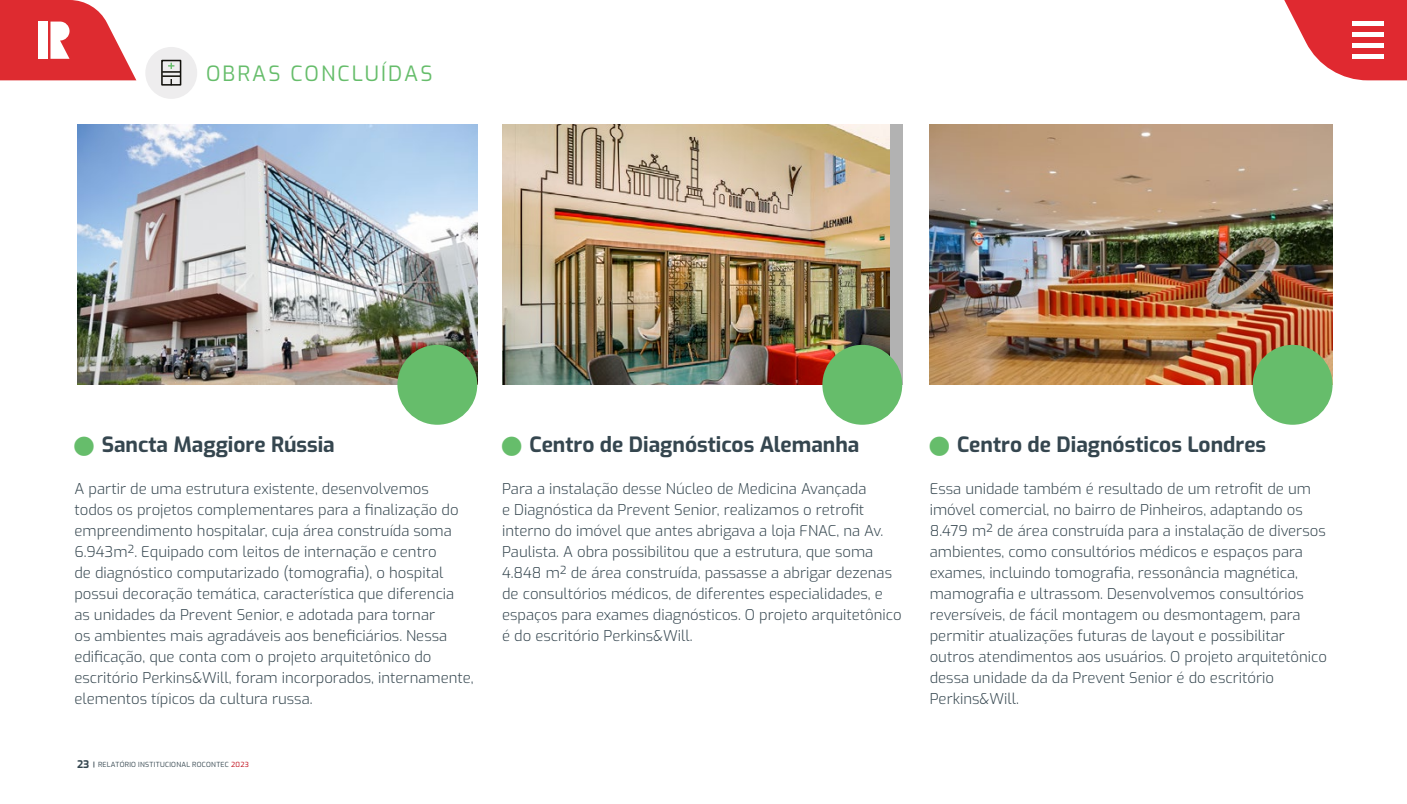
<style>
.page{position:relative;width:1407px;height:804px;background:#fff}
.page>*{position:absolute;margin:0;border:0;box-sizing:border-box;transform-origin:0 0}
.t1{font:700 21px "Exo";color:#35464f}
.t2{font:21px "Exo";letter-spacing:.1em;color:#66bd6b}
.t3{font:300 14.88px/21px "Exo";color:#35464f}
.t4{font:7px "Exo";letter-spacing:.04em;color:#35464f}
.s1{font-weight:700;font-size:10.5px}
.s2{font-weight:700}
.s3{color:#bf0512}
</style>
<div class="page">
<div style="left:145px;top:47px;width:52px;height:52px;background:#eeedee;border-radius:50%"></div>
<svg style="left:164px;top:63px;width:14px;height:20px"></svg>
<div style="left:161px;top:60px;width:20px;height:26px;border:2px solid #12110c"></div>
<img style="left:77px;top:124px;width:400px;height:260px">
<div style="left:502px;top:124px;width:400px;height:260px;background:#b2b2b2"></div>
<img style="left:502px;top:124px;width:388px;height:260px">
<img style="left:930px;top:124px;width:402px;height:260px">
<div style="left:397px;top:345px;width:80px;height:79px;background:#66bd6b;border-radius:50%"></div>
<div style="left:822px;top:345px;width:80px;height:79px;background:#66bd6b;border-radius:50%"></div>
<div style="left:1253px;top:345px;width:79px;height:79px;background:#66bd6b;border-radius:50%"></div>
<svg style="left:0;top:0;width:136px;height:80px"></svg>
<svg style="left:1284px;top:0;width:123px;height:80px"></svg>
<div style="left:1352px;top:21px;width:31px;height:5px;background:#fff"></div>
<div style="left:1352px;top:32px;width:31px;height:5px;background:#fff"></div>
<div style="left:1352px;top:43px;width:31px;height:5px;background:#fff"></div>
<hr style="left:1352px;top:54px;width:31px;height:4px;background:#fff">
<h1 class="t2" style="left:206px;top:57px;width:228px">OBRAS CONCLUÍDAS</h1>
<h1 class="t1" style="left:102px;top:428px;width:235px">Sancta Maggiore Rússia</h1>
<p class="t3" style="left:74px;top:477px;width:401px">A partir de uma estrutura existente, desenvolvemos<br>todos os projetos complementares para a finalização do empreendimento hospitalar, cuja área construída soma 6.943m². Equipado com leitos de internação e centro<br>de diagnóstico computarizado (tomografia), o hospital possui decoração temática, característica que diferencia<br>as unidades da Prevent Senior, e adotada para tornar<br>os ambientes mais agradáveis aos beneficiários. Nessa edificação, que conta com o projeto arquitetônico do escritório Perkins&amp;Will, foram incorporados, internamente, elementos típicos da cultura russa.</p>
<p class="t4" style="left:77px;top:759px;width:173px"><span class="s1">23</span> <span class="s2">|</span> RELATÓRIO INSTITUCIONAL ROCONTEC <span class="s3">2023</span></p>
<h1 class="t1" style="left:529px;top:428px;width:332px">Centro de Diagnósticos Alemanha</h1>
<p class="t3" style="left:502px;top:477px;width:401px">Para a instalação desse Núcleo de Medicina Avançada<br>e Diagnóstica da Prevent Senior, realizamos o retrofit interno do imóvel que antes abrigava a loja FNAC, na Av.<br>Paulista. A obra possibilitou que a estrutura, que soma 4.848 m² de área construída, passasse a abrigar dezenas de consultórios médicos, de diferentes especialidades, e espaços para exames diagnósticos. O projeto arquitetônico é do escritório Perkins&amp;Will.</p>
<h1 class="t1" style="left:957px;top:428px;width:311px">Centro de Diagnósticos Londres</h1>
<p class="t3" style="left:930px;top:477px;width:399px">Essa unidade também é resultado de um retrofit de um imóvel comercial, no bairro de Pinheiros, adaptando os 8.479 m² de área construída para a instalação de diversos ambientes, como consultórios médicos e espaços para exames, incluindo tomografia, ressonância magnética, mamografia e ultrassom. Desenvolvemos consultórios reversíveis, de fácil montagem ou desmontagem, para permitir atualizações futuras de layout e possibilitar outros atendimentos aos usuários. O projeto arquitetônico dessa unidade da da Prevent Senior é do escritório Perkins&amp;Will.</p>
</div>
